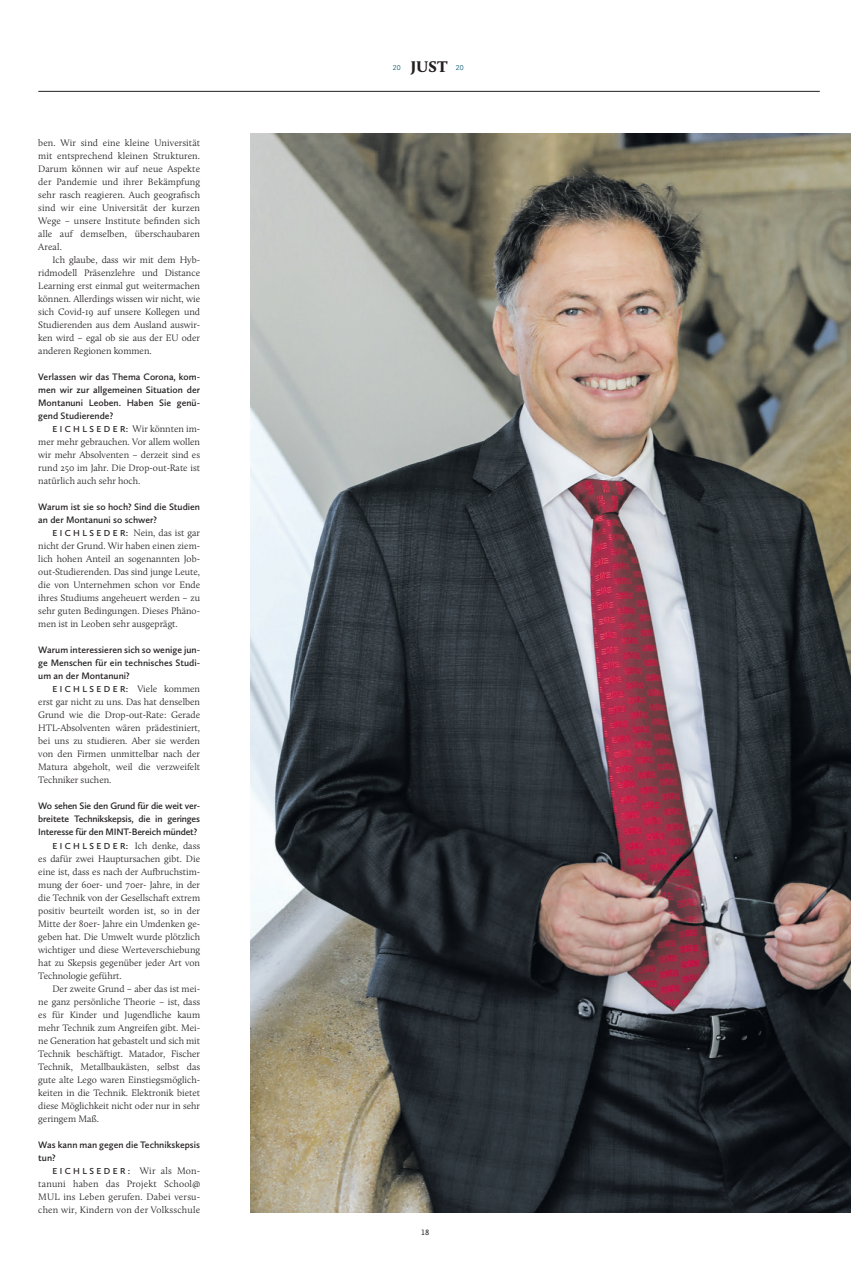
<style>
.page{position:relative;width:851px;height:1276px;background:#fff}
.page>*{position:absolute;margin:0;border:0;box-sizing:border-box;transform-origin:0 0}
.t1{font:900 16px "Calluna";color:#231f20}
.t2{font:300 9.7px/13px "Calluna";color:#231f20;text-align:justify}
.t3{font:600 9.7px/13px "Calluna Sans";color:#231f20;text-align:justify}
.t4{font:600 9px "Calluna Sans";letter-spacing:.265em;color:#231f20}
.t5{font:8px "Calluna Sans";color:#231f20}
.t6{font:300 7px "Univers LT Std";color:#00516c}
.s1{font-family:"Calluna Sans";font-weight:600;font-size:9px}
.s2{font-family:"Calluna";font-weight:300;font-size:9.7px}
</style>
<div class="page">
<hr style="left:38px;top:91px;width:781px;height:1px;background:#231f20">
<img style="left:251px;top:133px;width:599px;height:1079px">
<p class="t2" style="left:38px;top:136px;width:163px">ben. Wir sind eine kleine Universität mit entsprechend kleinen Strukturen.<br>Darum können wir auf neue Aspekte der Pandemie und ihrer Bekämpfung sehr rasch reagieren. Auch geografisch sind wir eine Universität der kurzen Wege – unsere Institute befinden sich alle auf demselben, überschaubaren Areal.</p>
<p class="t2" style="left:38px;top:253px;width:163px;text-indent:14px">Ich glaube, dass wir mit dem Hyb&shy;ridmodell Präsenzlehre und Distance Learning erst einmal gut weitermachen können. Allerdings wissen wir nicht, wie sich Covid-19 auf unsere Kollegen und Studierenden aus dem Ausland auswir&shy;ken wird – egal ob sie aus der EU oder anderen Regionen kommen.</p>
<p class="t3" style="left:38px;top:370px;width:163px">Verlassen wir das Thema Corona, kom&shy;men wir zur allgemeinen Situation der Montanuni Leoben. Haben Sie genü&shy;gend Studierende?</p>
<p class="t2" style="left:38px;top:422px;width:163px;text-indent:14px"><span class="s1">E I C H L S E D E R:</span> Wir könnten im&shy;mer mehr gebrauchen. Vor allem wollen wir mehr Absolventen – derzeit sind es rund 250 im Jahr. Die Drop-out-Rate ist natürlich auch sehr hoch.</p>
<p class="t3" style="left:38px;top:500px;width:163px">Warum ist sie so hoch? Sind die Studien an der Montanuni so schwer?</p>
<p class="t2" style="left:38px;top:526px;width:163px;text-indent:14px"><span class="s1">E I C H L S E D E R:</span> Nein, das ist gar nicht der Grund. Wir haben einen ziem&shy;lich hohen Anteil an sogenannten Job&shy;out-Studierenden. Das sind junge Leute, die von Unternehmen schon vor Ende ihres Studiums angeheuert werden – zu sehr guten Bedingungen. Dieses Phäno&shy;men ist in Leoben sehr ausgeprägt.</p>
<p class="t3" style="left:38px;top:643px;width:163px">Warum interessieren sich so wenige jun&shy;ge Menschen für ein technisches Studi&shy;um an der Montanuni?</p>
<p class="t4" style="left:53px;top:684px;width:149px">E I C H L S E D E R: <span class="s2">Viele kommen</span></p>
<p class="t2" style="left:38px;top:695px;width:163px">erst gar nicht zu uns. Das hat denselben Grund wie die Drop-out-Rate: Gerade HTL-Absolventen wären prädestiniert, bei uns zu studieren. Aber sie werden von den Firmen unmittelbar nach der Matura abgeholt, weil die verzweifelt Techniker suchen.</p>
<p class="t3" style="left:38px;top:799px;width:163px">Wo sehen Sie den Grund für die weit ver&shy;breitete Technikskepsis, die in geringes Interesse für den MINT-Bereich mündet?</p>
<p class="t2" style="left:38px;top:838px;width:163px;text-indent:14px"><span class="s1">E I C H L S E D E R:</span> Ich denke, dass es dafür zwei Hauptursachen gibt. Die eine ist, dass es nach der Aufbruchstim&shy;mung der 60er- und 70er- Jahre, in der die Technik von der Gesellschaft extrem positiv beurteilt worden ist, so in der Mitte der 80er- Jahre ein Umdenken ge&shy;geben hat. Die Umwelt wurde plötzlich wichtiger und diese Werteverschiebung hat zu Skepsis gegenüber jeder Art von Technologie geführt.</p>
<p class="t2" style="left:38px;top:981px;width:163px;text-indent:14px">Der zweite Grund – aber das ist mei&shy;ne ganz persönliche Theorie – ist, dass es für Kinder und Jugendliche kaum mehr Technik zum Angreifen gibt. Mei&shy;ne Generation hat gebastelt und sich mit Technik beschäftigt. Matador, Fischer Technik, Metallbaukästen, selbst das gute alte Lego waren Einstiegsmöglich&shy;keiten in die Technik. Elektronik bietet diese Möglichkeit nicht oder nur in sehr geringem Maß.</p>
<p class="t3" style="left:38px;top:1137px;width:163px">Was kann man gegen die Technikskepsis tun?</p>
<p class="t4" style="left:53px;top:1165px;width:149px">EICHLSEDER: <span class="s2">Wir als Mon-</span></p>
<p class="t2" style="left:38px;top:1176px;width:163px">tanuni haben das Projekt School@ MUL ins Leben gerufen. Dabei versu&shy;chen wir, Kindern von der Volksschule</p>
<p class="t6" style="left:393px;top:63px;width:9px">20</p>
<h1 class="t1" style="left:411px;top:56px;width:38px">JUST</h1>
<p class="t6" style="left:456px;top:63px;width:9px">20</p>
<p class="t5" style="left:421px;top:1227px;width:9px">18</p>
</div>
